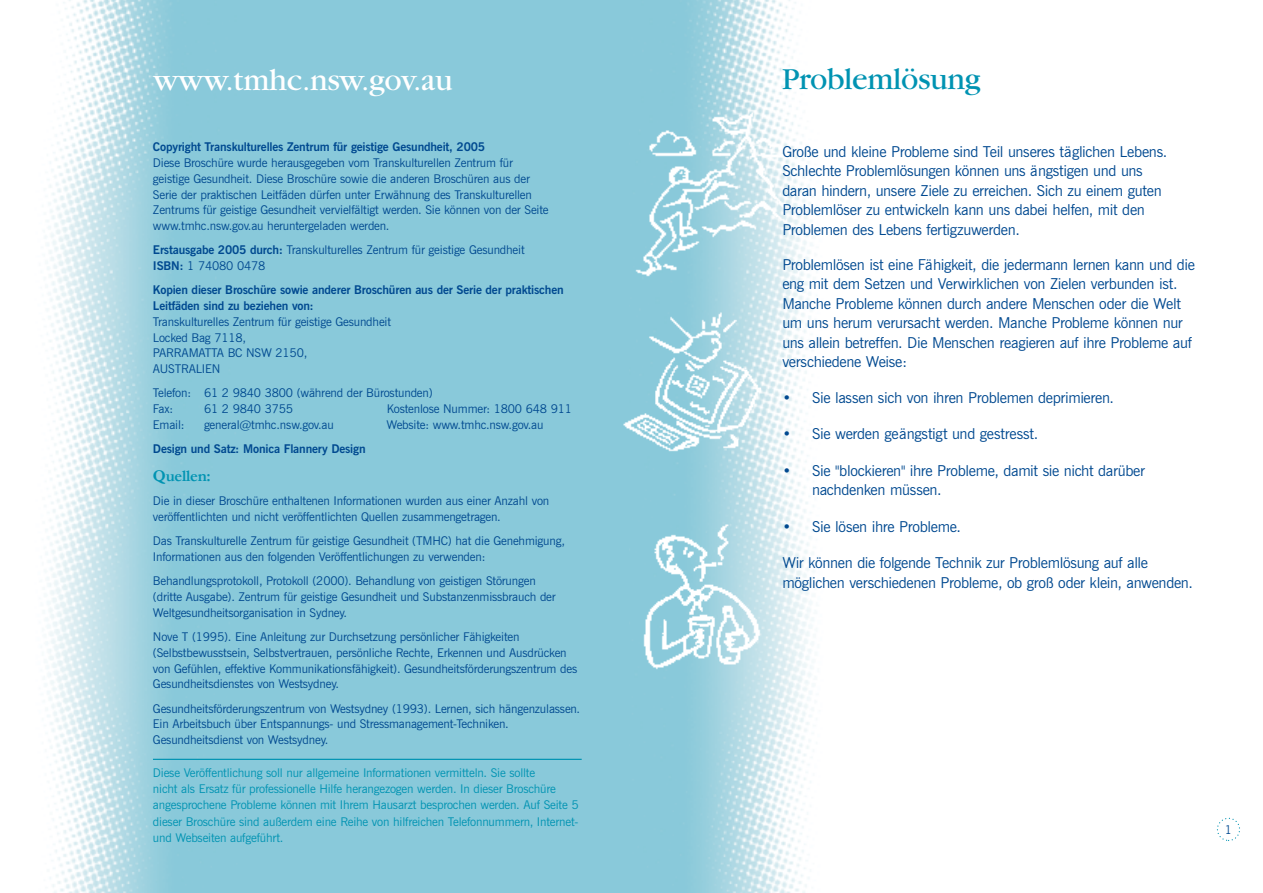
<style>
.page{position:relative;width:1263px;height:893px;background:#fff}
.page>*{position:absolute;margin:0;border:0;box-sizing:border-box;transform-origin:0 0}
.t1{font:31.65px "Garamond";letter-spacing:-.01em;color:#fff}
.t2{font:31.65px "Garamond";letter-spacing:-.01em;color:#0093b2}
.t3{font:700 16.5px "Garamond";letter-spacing:-.015em;color:#0093b2}
.t4{font:15px/19.5px "News Gothic BT";letter-spacing:-.02em;color:#004990}
.t5{font:12px/15.8px "News Gothic BT";letter-spacing:-.015em;color:#004990}
.t6{font:12px/16.4px "News Gothic BT";letter-spacing:-.015em;color:#0093b2}
.t7{font:700 12px/15.8px "News Gothic BT";letter-spacing:-.015em;color:#004990}
.s1{font-weight:700}
.s2{font-weight:400}
</style>
<div class="page">
<div style="left:1217px;top:818px;width:23px;height:23px;border:1px dashed #0093b2;border-radius:50%"></div>
<img style="left:45px;top:0;width:584px;height:893px">
<hr style="left:153px;top:759px;width:429px;height:1px;background:#0093b2">
<img style="left:629px;top:0;width:185px;height:893px">
<img style="left:630px;top:96px;width:168px;height:185px">
<img style="left:620px;top:309px;width:140px;height:148px">
<img style="left:636px;top:514px;width:132px;height:161px">
<p class="t1" style="left:153px;top:63px;width:301px">www.tmhc.nsw.gov.au</p>
<p class="t2" style="left:782px;top:63px;width:200px">Problemlösung</p>
<p class="t5" style="left:153px;top:139px;width:397px"><span class="s1">Copyright Transkulturelles Zentrum für geistige Gesundheit, 2005<br></span>Diese Broschüre wurde herausgegeben vom Transkulturellen Zentrum für geistige Gesundheit. Diese Broschüre sowie die anderen Broschüren aus der Serie der praktischen Leitfäden dürfen unter Erwähnung des Transkulturellen Zentrums für geistige Gesundheit vervielfältigt werden. Sie können von der Seite www.tmhc.nsw.gov.au heruntergeladen werden.</p>
<p class="t5" style="left:153px;top:242px;width:373px"><span class="s1">Erstausgabe 2005 durch:</span> Transkulturelles Zentrum für geistige Gesundheit<br><span class="s1">ISBN:</span> 1 74080 0478</p>
<p class="t7" style="left:153px;top:282px;width:412px">Kopien dieser Broschüre sowie anderer Broschüren aus der Serie der praktischen Leitfäden sind zu beziehen von:<br><span class="s2">Transkulturelles Zentrum für geistige Gesundheit<br>Locked Bag 7118,<br>PARRAMATTA BC NSW 2150,<br>AUSTRALIEN</span></p>
<p class="t5" style="left:153px;top:385px;width:281px">Telefon: 61 2 9840 3800 (während der Bürostunden)<br>Fax:</p>
<p class="t5" style="left:204px;top:401px;width:91px">61 2 9840 3755</p>
<p class="t5" style="left:387px;top:401px;width:187px">Kostenlose Nummer: 1800 648 911</p>
<p class="t5" style="left:153px;top:417px;width:33px">Email:</p>
<p class="t5" style="left:204px;top:417px;width:131px">general@tmhc.nsw.gov.au</p>
<p class="t5" style="left:386px;top:417px;width:158px">Website: www.tmhc.nsw.gov.au</p>
<p class="t7" style="left:153px;top:441px;width:214px">Design und Satz: Monica Flannery Design</p>
<p class="t3" style="left:153px;top:467px;width:59px">Quellen:</p>
<p class="t5" style="left:153px;top:493px;width:398px">Die in dieser Broschüre enthaltenen Informationen wurden aus einer Anzahl von veröffentlichten und nicht veröffentlichten Quellen zusammengetragen.</p>
<p class="t5" style="left:153px;top:533px;width:413px">Das Transkulturelle Zentrum für geistige Gesundheit (TMHC) hat die Genehmigung,<br>Informationen aus den folgenden Veröffentlichungen zu verwenden:</p>
<p class="t5" style="left:153px;top:573px;width:404px">Behandlungsprotokoll, Protokoll (2000). Behandlung von geistigen Störungen (dritte Ausgabe). Zentrum für geistige Gesundheit und Substanzenmissbrauch der<br>Weltgesundheitsorganisation in Sydney.</p>
<p class="t5" style="left:153px;top:629px;width:426px">Nove T (1995). Eine Anleitung zur Durchsetzung persönlicher Fähigkeiten (Selbstbewusstsein, Selbstvertrauen, persönliche Rechte, Erkennen und Ausdrücken von Gefühlen, effektive Kommunikationsfähigkeit). Gesundheitsförderungszentrum des Gesundheitsdienstes von Westsydney.</p>
<p class="t5" style="left:153px;top:700px;width:429px">Gesundheitsförderungszentrum von Westsydney (1993). Lernen, sich hängenzulassen.<br>Ein Arbeitsbuch über Entspannungs- und Stressmanagement-Techniken.<br>Gesundheitsdienst von Westsydney.</p>
<p class="t6" style="left:153px;top:764px;width:427px">Diese Veröffentlichung soll nur allgemeine Informationen vermitteln. Sie sollte<br>nicht als Ersatz für professionelle Hilfe herangezogen werden. In dieser Broschüre angesprochene Probleme können mit Ihrem Hausarzt besprochen werden. Auf Seite 5 dieser Broschüre sind außerdem eine Reihe von hilfreichen Telefonnummern, Internet&shy;und Webseiten aufgeführt.</p>
<p class="t4" style="left:782px;top:141px;width:386px">Große und kleine Probleme sind Teil unseres täglichen Lebens.<br>Schlechte Problemlösungen können uns ängstigen und uns daran hindern, unsere Ziele zu erreichen. Sich zu einem guten Problemlöser zu entwickeln kann uns dabei helfen, mit den Problemen des Lebens fertigzuwerden.</p>
<p class="t4" style="left:782px;top:255px;width:414px">Problemlösen ist eine Fähigkeit, die jedermann lernen kann und die eng mit dem Setzen und Verwirklichen von Zielen verbunden ist.<br>Manche Probleme können durch andere Menschen oder die Welt um uns herum verursacht werden. Manche Probleme können nur uns allein betreffen. Die Menschen reagieren auf ihre Probleme auf verschiedene Weise:</p>
<p class="t4" style="left:782px;top:387px;width:333px">• Sie lassen sich von ihren Problemen deprimieren.</p>
<p class="t4" style="left:782px;top:424px;width:258px">• Sie werden geängstigt und gestresst.</p>
<p class="t4" style="left:812px;top:460px;width:334px;text-indent:-30px">• Sie "blockieren" ihre Probleme, damit sie nicht darüber nachdenken müssen.</p>
<p class="t4" style="left:782px;top:516px;width:180px">• Sie lösen ihre Probleme.</p>
<p class="t4" style="left:782px;top:553px;width:412px">Wir können die folgende Technik zur Problemlösung auf alle möglichen verschiedenen Probleme, ob groß oder klein, anwenden.</p>
<p class="t5" style="left:1225px;top:822px;width:9px">1</p>
</div>
